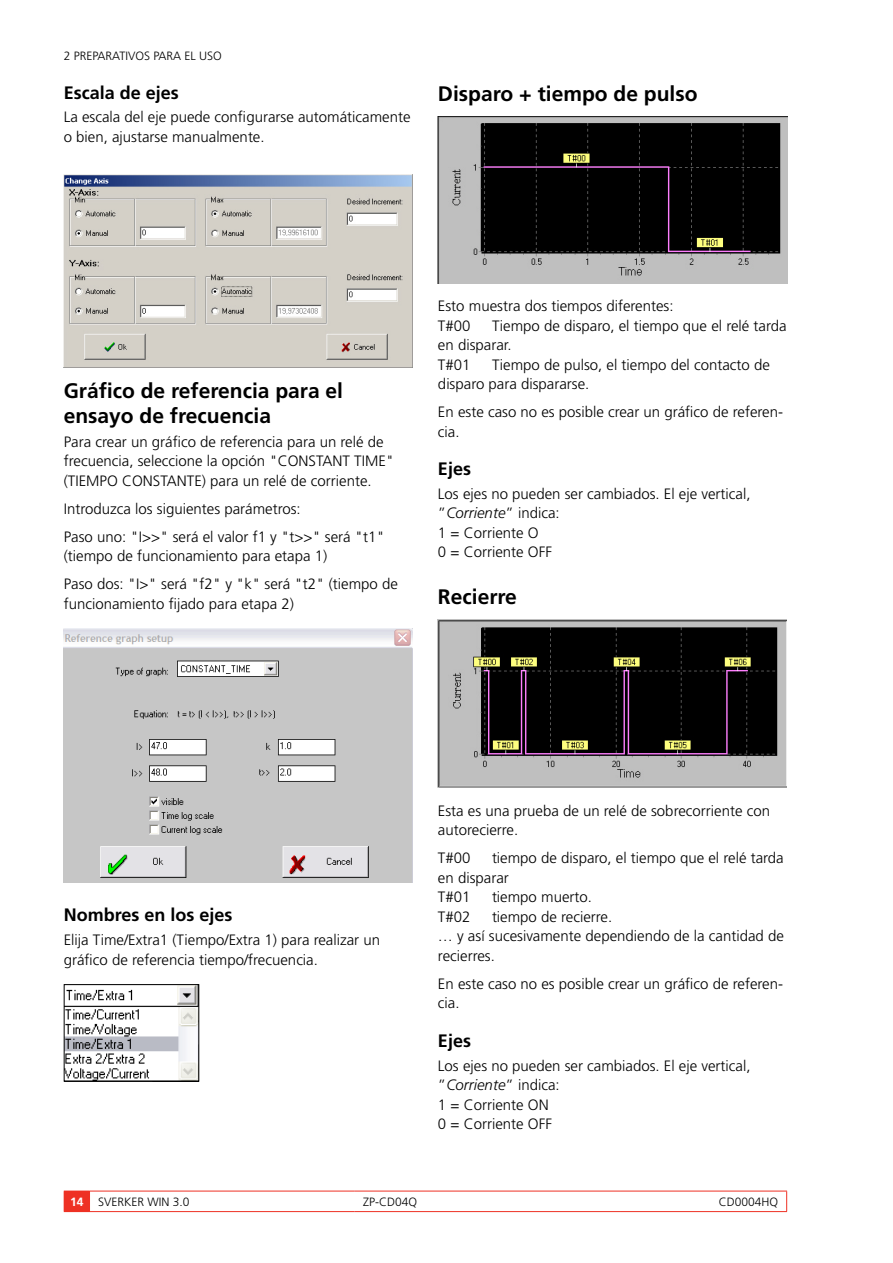
<style>
.page{position:relative;width:893px;height:1263px;background:#fff}
.page>*{position:absolute;margin:0;border:0;box-sizing:border-box;transform-origin:0 0}
.t1{font:700 21px/25.2px "Frutiger LT Std";color:#000}
.t2{font:700 18px "Frutiger LT Std";color:#000}
.t3{font:300 15px/19.5px "Frutiger LT Std";color:#000}
.t4{font:300 12px "Frutiger LT Std";color:#000}
.s1{font-style:italic}
.s2{font-weight:700;color:#fff}
</style>
<div class="page">
<svg style="left:64px;top:1191px;width:26px;height:21px"></svg>
<hr style="left:90px;top:1191px;width:265px;height:1px;background:#ee3124">
<hr style="left:90px;top:1211px;width:265px;height:1px;background:#ee3124">
<hr style="left:355px;top:1191px;width:265px;height:1px;background:#ee3124">
<hr style="left:355px;top:1211px;width:265px;height:1px;background:#ee3124">
<hr style="left:620px;top:1191px;width:167px;height:1px;background:#ee3124">
<svg style="left:786px;top:1191px;width:1px;height:20px"></svg>
<hr style="left:620px;top:1211px;width:167px;height:1px;background:#ee3124">
<img style="left:64px;top:174px;width:348px;height:193px">
<img style="left:64px;top:629px;width:348px;height:254px">
<img style="left:66px;top:986px;width:131px;height:93px">
<div style="left:64px;top:984px;width:135px;height:97px;border:1px solid #000"></div>
<img style="left:438px;top:116px;width:350px;height:167px">
<img style="left:438px;top:619px;width:349px;height:169px">
<p class="t4" style="left:64px;top:49px;width:24px">2 Prepara</p>
<p class="t4" style="left:119px;top:49px;width:17px">tivos</p>
<p class="t4" style="left:153px;top:49px;width:8px">para</p>
<p class="t4" style="left:185px;top:49px;width:23px">el uso</p>
<p class="t2" style="left:64px;top:82px;width:117px">Escala de ejes</p>
<p class="t3" style="left:64px;top:108px;width:348px">La escala del eje puede configurarse automáticamente o bien, ajustarse manualmente.</p>
<h1 class="t1" style="left:438px;top:81px;width:261px">Disparo + tiempo de pulso</h1>
<h1 class="t1" style="left:64px;top:378px;width:281px">Gráfico de referencia para el ensayo de frecuencia</h1>
<p class="t3" style="left:64px;top:432px;width:332px">Para crear un gráfico de referencia para un relé de frecuencia, seleccione la opción "CONSTANT TI ME" (TI EMPO CONSTANTE) para un relé de corriente.</p>
<p class="t3" style="left:64px;top:495px;width:323px;line-height:28px">Introduzca los siguientes parámetros:<br>Paso uno: "I&gt;&gt;" será el valor f1 y "t&gt;&gt;" será "t1"</p>
<p class="t3" style="left:64px;top:542px;width:336px;line-height:28px">(tiempo de funcionamiento para etapa 1)<br>Paso dos: "I&gt;" será "f2" y "k" será "t2" (tiempo de</p>
<p class="t3" style="left:64px;top:594px;width:232px">funcionamiento fijado para etapa 2)</p>
<p class="t3" style="left:438px;top:296px;width:350px">Esto muestra dos tiempos diferentes:<br>T#00 Tiempo de disparo, el tiempo que el relé tarda en disparar.<br>T#01 Tiempo de pulso, el tiempo del contacto de disparo para dispararse.</p>
<p class="t3" style="left:438px;top:402px;width:347px">En este caso no es posible crear un gráfico de referen&shy;cia.</p>
<p class="t2" style="left:438px;top:458px;width:35px">Ejes</p>
<p class="t3" style="left:438px;top:484px;width:314px">Los ejes no pueden ser cambiados. El eje vertical, ”<span class="s1">Corriente</span>” indica:<br>1 = Corriente O<br>0 = Corriente OFF</p>
<h1 class="t1" style="left:438px;top:584px;width:80px">Recierre</h1>
<p class="t2" style="left:64px;top:904px;width:170px">Nombres en los ejes</p>
<p class="t3" style="left:64px;top:930px;width:318px">Elija Time/Extra1 (Tiempo/Extra 1) para realizar un gráfico de referencia tiempo/frecuencia.</p>
<p class="t3" style="left:438px;top:801px;width:334px">Esta es una prueba de un relé de sobrecorriente con autorecierre.</p>
<p class="t3" style="left:438px;top:848px;width:34px">T#00</p>
<p class="t3" style="left:438px;top:848px;width:347px;text-indent:54px">tiempo de disparo, el tiempo que el relé tarda en disparar<br>T#01</p>
<p class="t3" style="left:492px;top:887px;width:102px">tiempo muerto.</p>
<p class="t3" style="left:438px;top:907px;width:347px;text-indent:54px">tiempo de recierre.<br>… y así sucesivamente dependiendo de la cantidad de recierres.</p>
<p class="t3" style="left:438px;top:974px;width:347px">En este caso no es posible crear un gráfico de referen&shy;cia.</p>
<p class="t2" style="left:438px;top:1030px;width:35px">Ejes</p>
<p class="t3" style="left:438px;top:1056px;width:314px">Los ejes no pueden ser cambiados. El eje vertical, ”<span class="s1">Corriente</span>” indica:<br>1 = Corriente ON<br>0 = Corriente OFF</p>
<p class="t3" style="left:438px;top:907px;width:34px">T#02</p>
<p class="t4" style="left:70px;top:1195px;width:121px"><span class="s2">14</span> SVERKER Win 3.0</p>
<p class="t4" style="left:363px;top:1195px;width:56px">ZP-CD04Q</p>
<p class="t4" style="left:719px;top:1195px;width:61px">CD0004HQ</p>
</div>
